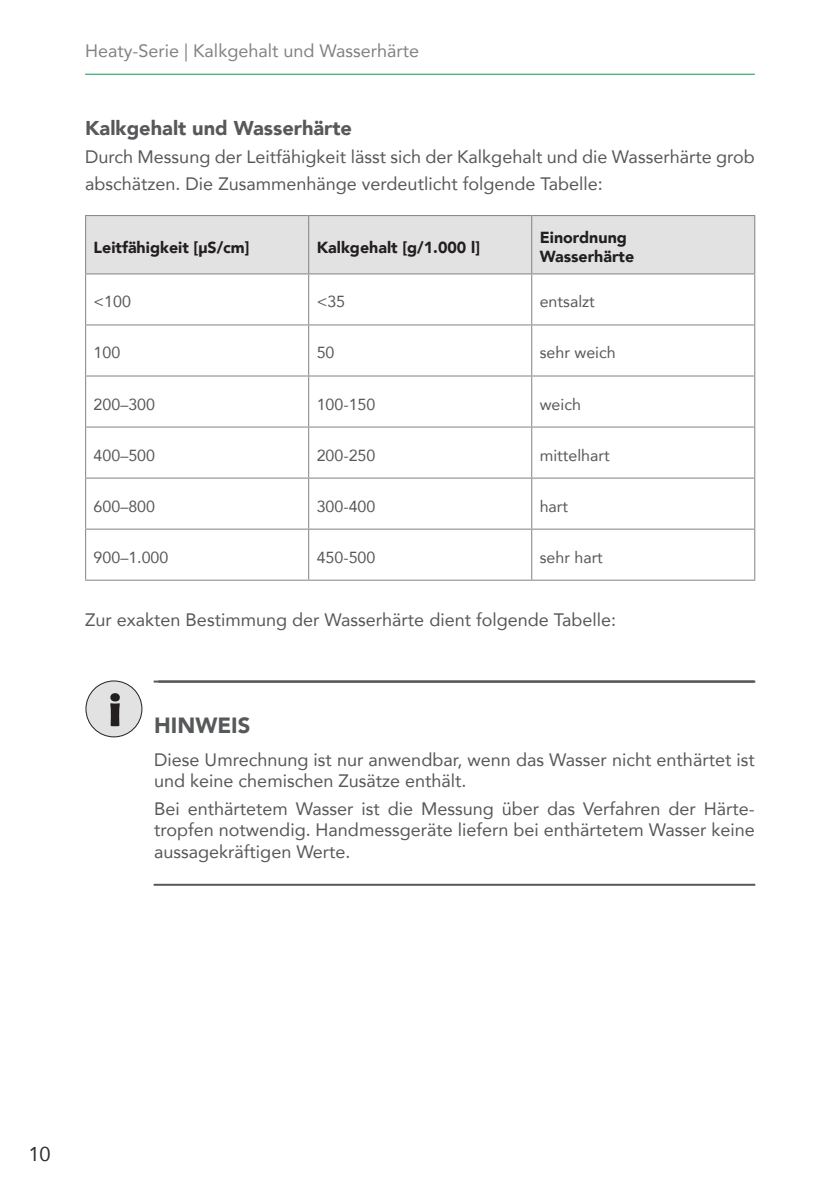
<style>
.page{position:relative;width:840px;height:1191px;background:#fff}
.page>*{position:absolute;margin:0;border:0;box-sizing:border-box;transform-origin:0 0}
.t1{font:900 22px "Avenir";color:#57585a}
.t2{font:900 20px "Avenir";color:#57585a}
.t3{font:20px "Avenir";color:#312f30}
.t4{font:18px/21.6px "Avenir";color:#57585a}
.t5{font:18px "Avenir";color:#808285}
.t6{font:16px "Avenir";color:#57585a}
.t7{font:900 16px/19.2px "Avenir";color:#231f20}
</style>
<div class="page">
<hr style="left:85px;top:74px;width:669px;height:1px;background:#009d4a">
<div style="left:86px;top:216px;width:667px;height:57px;background:#e2e2e3"></div>
<svg style="left:86px;top:274px;width:667px;height:305px"></svg>
<hr style="left:308px;top:216px;width:1px;height:57px;background:#808285">
<hr style="left:531px;top:216px;width:1px;height:57px;background:#808285">
<hr style="left:753px;top:216px;width:1px;height:57px;background:#808285">
<hr style="left:85px;top:215px;width:223px;height:1px;background:#808285">
<hr style="left:85px;top:216px;width:1px;height:57px;background:#808285">
<hr style="left:308px;top:215px;width:223px;height:1px;background:#808285">
<hr style="left:531px;top:215px;width:223px;height:1px;background:#808285">
<hr style="left:85px;top:273px;width:223px;height:1px;background:#808285">
<hr style="left:85px;top:274px;width:1px;height:50px;background:#808285">
<hr style="left:308px;top:273px;width:223px;height:1px;background:#808285">
<hr style="left:308px;top:274px;width:1px;height:50px;background:#808285">
<hr style="left:531px;top:273px;width:223px;height:1px;background:#808285">
<hr style="left:531px;top:274px;width:1px;height:50px;background:#808285">
<hr style="left:753px;top:274px;width:1px;height:50px;background:#808285">
<hr style="left:85px;top:324px;width:223px;height:1px;background:#808285">
<hr style="left:85px;top:325px;width:1px;height:50px;background:#808285">
<hr style="left:308px;top:324px;width:223px;height:1px;background:#808285">
<hr style="left:308px;top:325px;width:1px;height:50px;background:#808285">
<hr style="left:531px;top:324px;width:223px;height:1px;background:#808285">
<hr style="left:531px;top:325px;width:1px;height:50px;background:#808285">
<hr style="left:753px;top:325px;width:1px;height:50px;background:#808285">
<hr style="left:85px;top:375px;width:223px;height:1px;background:#808285">
<hr style="left:85px;top:376px;width:1px;height:50px;background:#808285">
<hr style="left:308px;top:375px;width:223px;height:1px;background:#808285">
<hr style="left:308px;top:376px;width:1px;height:50px;background:#808285">
<hr style="left:531px;top:375px;width:223px;height:1px;background:#808285">
<hr style="left:531px;top:376px;width:1px;height:50px;background:#808285">
<hr style="left:753px;top:376px;width:1px;height:50px;background:#808285">
<hr style="left:85px;top:426px;width:223px;height:1px;background:#808285">
<hr style="left:85px;top:427px;width:1px;height:50px;background:#808285">
<hr style="left:308px;top:426px;width:223px;height:1px;background:#808285">
<hr style="left:308px;top:427px;width:1px;height:50px;background:#808285">
<hr style="left:531px;top:426px;width:223px;height:1px;background:#808285">
<hr style="left:531px;top:427px;width:1px;height:50px;background:#808285">
<hr style="left:753px;top:427px;width:1px;height:50px;background:#808285">
<hr style="left:85px;top:477px;width:223px;height:1px;background:#808285">
<hr style="left:85px;top:478px;width:1px;height:50px;background:#808285">
<hr style="left:308px;top:477px;width:223px;height:1px;background:#808285">
<hr style="left:308px;top:478px;width:1px;height:50px;background:#808285">
<hr style="left:531px;top:477px;width:223px;height:1px;background:#808285">
<hr style="left:531px;top:478px;width:1px;height:50px;background:#808285">
<hr style="left:753px;top:478px;width:1px;height:50px;background:#808285">
<hr style="left:85px;top:528px;width:223px;height:1px;background:#808285">
<hr style="left:85px;top:529px;width:1px;height:50px;background:#808285">
<hr style="left:308px;top:528px;width:223px;height:1px;background:#808285">
<hr style="left:308px;top:529px;width:1px;height:50px;background:#808285">
<hr style="left:531px;top:528px;width:223px;height:1px;background:#808285">
<hr style="left:531px;top:529px;width:1px;height:50px;background:#808285">
<hr style="left:753px;top:529px;width:1px;height:50px;background:#808285">
<hr style="left:85px;top:579px;width:223px;height:1px;background:#808285">
<hr style="left:308px;top:579px;width:223px;height:1px;background:#808285">
<hr style="left:531px;top:579px;width:223px;height:1px;background:#808285">
<hr style="left:154px;top:680px;width:600px;height:2px;background:#57585a">
<hr style="left:154px;top:883px;width:600px;height:2px;background:#57585a">
<div style="left:86px;top:681px;width:56px;height:56px;background:#e2e2e3;border-radius:50%"></div>
<div style="left:85px;top:680px;width:57px;height:57px;border:1px solid #231f20;border-radius:50%"></div>
<svg style="left:110px;top:693px;width:10px;height:33px"></svg>
<p class="t5" style="left:85px;top:36px;width:335px">Heaty-Serie | Kalkgehalt und Wasserhärte</p>
<p class="t2" style="left:85px;top:111px;width:268px">Kalkgehalt und Wasserhärte</p>
<p class="t4" style="left:85px;top:142px;width:671px;line-height:27.2px">Durch Messung der Leitfähigkeit lässt sich der Kalkgehalt und die Wasserhärte grob abschätzen. Die Zusammenhänge verdeutlicht folgende Tabelle:</p>
<p class="t7" style="left:94px;top:237px;width:157px">Leitfähigkeit [μS/cm]</p>
<p class="t7" style="left:316px;top:237px;width:165px">Kalkgehalt [g/1.000 l]</p>
<p class="t7" style="left:539px;top:227px;width:96px">Einordnung<br>Wasserhärte</p>
<p class="t6" style="left:94px;top:289px;width:39px">&lt;100</p>
<p class="t6" style="left:316px;top:289px;width:30px">&lt;35</p>
<p class="t6" style="left:539px;top:289px;width:57px">entsalzt</p>
<p class="t6" style="left:94px;top:340px;width:28px">100</p>
<p class="t6" style="left:316px;top:340px;width:19px">50</p>
<p class="t6" style="left:539px;top:340px;width:77px">sehr weich</p>
<p class="t6" style="left:94px;top:391px;width:63px">200–300</p>
<p class="t6" style="left:316px;top:391px;width:60px">100-150</p>
<p class="t6" style="left:539px;top:391px;width:43px">weich</p>
<p class="t6" style="left:94px;top:442px;width:63px">400–500</p>
<p class="t6" style="left:316px;top:442px;width:60px">200-250</p>
<p class="t6" style="left:539px;top:442px;width:71px">mittelhart</p>
<p class="t6" style="left:94px;top:493px;width:63px">600–800</p>
<p class="t6" style="left:316px;top:493px;width:60px">300-400</p>
<p class="t6" style="left:539px;top:493px;width:30px">hart</p>
<p class="t6" style="left:94px;top:544px;width:76px">900–1.000</p>
<p class="t6" style="left:316px;top:544px;width:60px">450-500</p>
<p class="t6" style="left:539px;top:544px;width:65px">sehr hart</p>
<p class="t4" style="left:85px;top:609px;width:532px">Zur exakten Bestimmung der Wasserhärte dient folgende Tabelle:</p>
<p class="t1" style="left:154px;top:706px;width:98px">HINWEIS</p>
<p class="t4" style="left:154px;top:748px;width:602px">Diese Umrechnung ist nur anwendbar, wenn das Wasser nicht enthärtet ist und keine chemischen Zusätze enthält.</p>
<p class="t4" style="left:154px;top:797px;width:602px;text-align:justify">Bei enthärtetem Wasser ist die Messung über das Verfahren der Härte&shy;tropfen notwendig. Handmessgeräte liefern bei enthärtetem Wasser keine aussagekräftigen Werte.</p>
<p class="t3" style="left:28px;top:1138px;width:24px">10</p>
</div>
